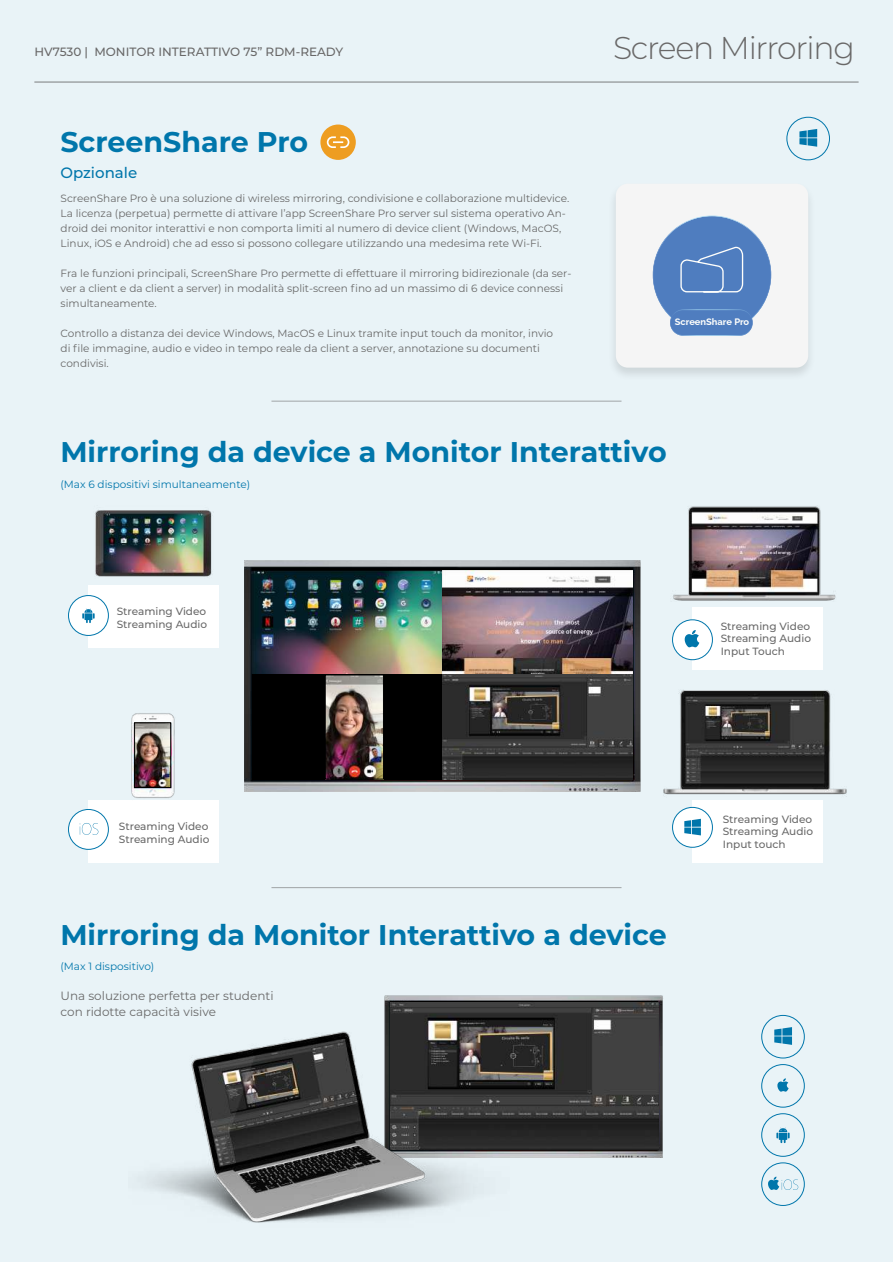
<style>
.page{position:relative;width:893px;height:1262px;background:#fff}
.page>*{position:absolute;margin:0;border:0;box-sizing:border-box;transform-origin:0 0}
.t1{font:300 31.5px "Montserrat";letter-spacing:-.04em;color:#696868}
.t2{font:700 28.5px "Montserrat";color:#0076ab}
.t3{font:500 15px "Montserrat";color:#0076ab}
.t4{font:12px/15px "Montserrat";color:#696969}
.t5{font:500 12px "Montserrat";color:#696868}
.t6{font:10.5px/15px "Montserrat";color:#696969}
.t7{font:500 10.5px/12.6px "Montserrat";color:#696969;text-align:justify}
.t8{font:10.5px "Montserrat";color:#0076ab}
.t9{font:700 9.3px "Raleway";color:#fffffc}
</style>
<div class="page">
<div style="left:0;top:0;width:892px;height:1262px;background:#e9f3f7"></div>
<div style="left:88px;top:584px;width:130px;height:63px;background:#fff"></div>
<div style="left:692px;top:606px;width:130px;height:63px;background:#fff"></div>
<div style="left:88px;top:800px;width:130px;height:63px;background:#fff"></div>
<div style="left:692px;top:800px;width:130px;height:63px;background:#fff"></div>
<img style="left:244px;top:560px;width:397px;height:231px">
<div style="left:252px;top:568px;width:380px;height:211px;background:#000"></div>
<img style="left:443px;top:674px;width:189px;height:105px">
<img style="left:252px;top:571px;width:380px;height:102px">
<img style="left:327px;top:676px;width:55px;height:101px">
<div style="left:325px;top:674px;width:59px;height:105px;border:1px solid #000"></div>
<img style="left:673px;top:506px;width:163px;height:95px">
<img style="left:95px;top:510px;width:117px;height:67px">
<img style="left:663px;top:690px;width:183px;height:105px">
<img style="left:131px;top:713px;width:44px;height:85px">
<img style="left:136px;top:724px;width:33px;height:61px">
<div style="left:134px;top:722px;width:37px;height:65px;border:1px solid #000"></div>
<div style="left:68px;top:595px;width:40px;height:40px;background:#fff;border-radius:50%"></div>
<svg style="left:82px;top:608px;width:13px;height:15px"></svg>
<div style="left:68px;top:595px;width:41px;height:40px;border:1px solid #0076ab;border-radius:50%"></div>
<div style="left:672px;top:807px;width:40px;height:40px;background:#fff;border-radius:50%"></div>
<div style="left:672px;top:807px;width:40px;height:40px;border:1px solid #0076ab;border-radius:50%"></div>
<svg style="left:684px;top:818px;width:17px;height:17px"></svg>
<div style="left:672px;top:620px;width:40px;height:39px;background:#fff;border-radius:50%"></div>
<div style="left:672px;top:619px;width:40px;height:41px;border:1px solid #0076ab;border-radius:50%"></div>
<svg style="left:684px;top:630px;width:15px;height:17px"></svg>
<div style="left:68px;top:809px;width:40px;height:40px;background:#fff;border-radius:50%"></div>
<div style="left:68px;top:809px;width:41px;height:40px;border:1px solid #0076ab;border-radius:50%"></div>
<svg style="left:80px;top:823px;width:18px;height:12px"></svg>
<img style="left:385px;top:995px;width:278px;height:162px">
<img style="left:390px;top:1002px;width:268px;height:147px">
<img style="left:145px;top:1027px;width:365px;height:196px">
<div style="left:761px;top:1015px;width:43px;height:43px;border:1px solid #0076ab;border-radius:50%"></div>
<svg style="left:774px;top:1027px;width:18px;height:17px"></svg>
<div style="left:761px;top:1162px;width:43px;height:43px;border:1px solid #0076ab;border-radius:50%"></div>
<svg style="left:768px;top:1176px;width:30px;height:13px"></svg>
<svg style="left:776px;top:1127px;width:13px;height:16px"></svg>
<div style="left:761px;top:1113px;width:43px;height:43px;border:1px solid #0076ab;border-radius:50%"></div>
<div style="left:761px;top:1064px;width:43px;height:43px;border:1px solid #0076ab;border-radius:50%"></div>
<svg style="left:777px;top:1078px;width:11px;height:13px"></svg>
<hr style="left:34px;top:81px;width:824px;height:2px;background:#5f5f5f">
<hr style="left:271px;top:401px;width:350px;height:1px;background:#5f5f5f">
<hr style="left:271px;top:887px;width:350px;height:1px;background:#5f5f5f">
<div style="left:607px;top:182px;width:209px;height:200px;background:#000;opacity:.12"></div>
<div style="left:615px;top:184px;width:193px;height:183px;background:#f5f5f5;border-radius:12px"></div>
<svg style="left:652px;top:215px;width:119px;height:121px"></svg>
<div style="left:786px;top:117px;width:43px;height:43px;border:1px solid #0076ab;border-radius:50%"></div>
<svg style="left:799px;top:129px;width:18px;height:18px"></svg>
<div style="left:320px;top:124px;width:36px;height:36px;background:#ee9d21;border-radius:50%"></div>
<svg style="left:326px;top:136px;width:24px;height:12px"></svg>
<p class="t5" style="left:34px;top:43px;width:310px">HV7530 | MONITOR INTERATTIVO 75” RDM-READY</p>
<h2 class="t2" style="left:60px;top:121px;width:249px">ScreenShare Pro</h2>
<h3 class="t3" style="left:60px;top:162px;width:78px">Opzionale</h3>
<p class="t6" style="left:61px;top:190px;width:510px">ScreenShare Pro è una soluzione di wireless mirroring, condivisione e collaborazione multidevice.<br>La licenza (perpetua) permette di attivare l’app ScreenShare Pro server sul sistema operativo An&shy;droid dei monitor interattivi e non comporta limiti al numero di device client (Windows, MacOS, Linux, iOS e Android) che ad esso si possono collegare utilizzando una medesima rete Wi-Fi.</p>
<p class="t6" style="left:61px;top:265px;width:512px">Fra le funzioni principali, ScreenShare Pro permette di effettuare il mirroring bidirezionale (da ser&shy;ver a client e da client a server) in modalità split-screen fino ad un massimo di 6 device connessi simultaneamente.</p>
<p class="t6" style="left:61px;top:325px;width:494px">Controllo a distanza dei device Windows, MacOS e Linux tramite input touch da monitor, invio di file immagine, audio e video in tempo reale da client a server, annotazione su documenti condivisi.</p>
<h1 class="t1" style="left:613px;top:27px;width:243px">Screen Mirroring</h1>
<p class="t9" style="left:674px;top:314px;width:76px">ScreenShare Pro</p>
<h2 class="t2" style="left:60px;top:431px;width:608px">Mirroring da device a Monitor Interattivo</h2>
<p class="t8" style="left:60px;top:477px;width:191px">(Max 6 dispositivi simultaneamente)</p>
<p class="t7" style="left:117px;top:605px;width:92px">Streaming Video<br>Streaming Audio</p>
<p class="t7" style="left:720px;top:619px;width:92px">Streaming Video Streaming Audio Input Touch</p>
<p class="t7" style="left:119px;top:819px;width:92px">Streaming Video<br>Streaming Audio</p>
<h2 class="t2" style="left:60px;top:914px;width:608px">Mirroring da Monitor Interattivo a device</h2>
<p class="t8" style="left:60px;top:959px;width:95px">(Max 1 dispositivo)</p>
<p class="t4" style="left:61px;top:988px;width:214px">Una soluzione perfetta per studenti con ridotte capacità visive</p>
<p class="t7" style="left:722px;top:812px;width:92px">Streaming Video Streaming Audio Input touch</p>
</div>
